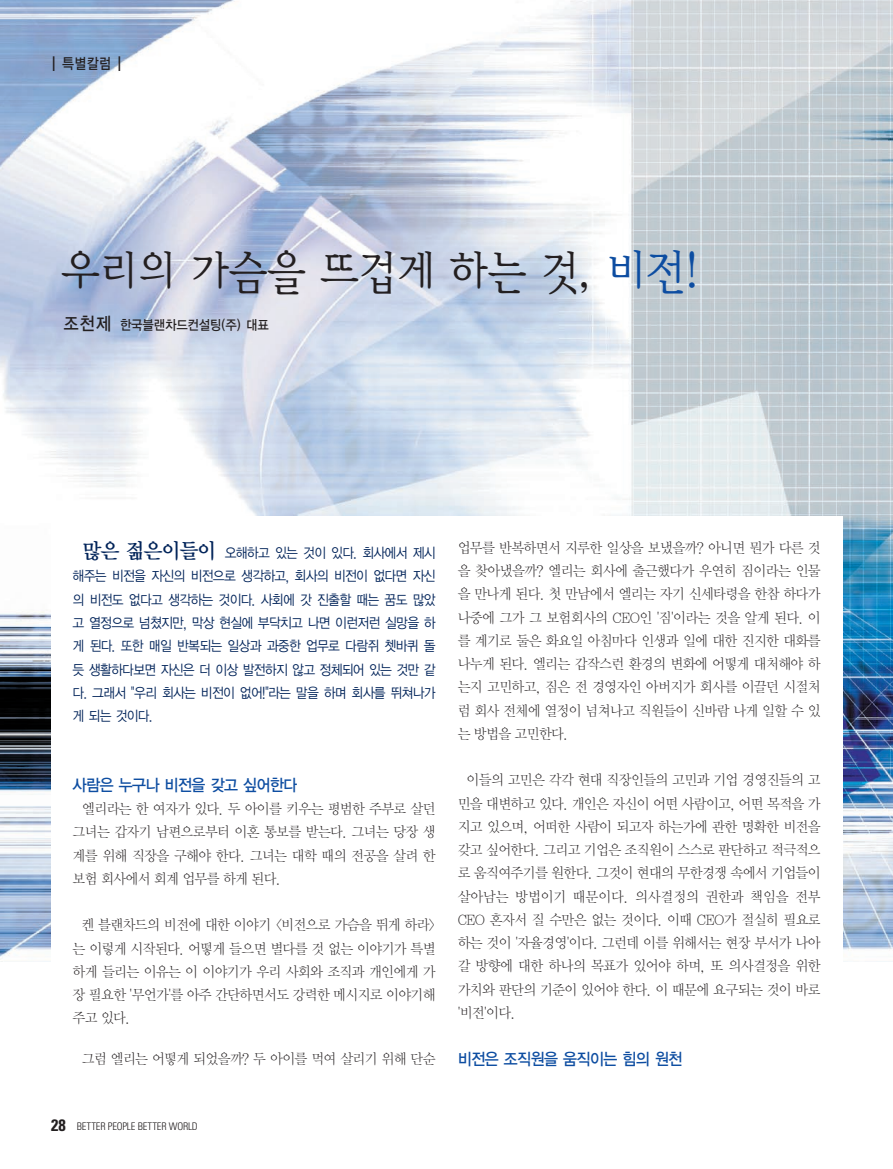
<style>
.page{position:relative;width:893px;height:1169px;background:#fff}
.page>*{position:absolute;margin:0;border:0;box-sizing:border-box;transform-origin:0 0}
.t1{font:45px "Y Mj O23";letter-spacing:-.105em;color:#231f20;scale:.95 1}
.t2{font:16.5px "YGO13";letter-spacing:-.12em;color:#0d4da1;scale:.92 1}
.t3{font:15px "YGO13";color:#231f20;scale:.85 1}
.t4{font:14.25px/23.2px "Y Mj O11";letter-spacing:-.095em;color:#231f20;text-align:justify;scale:.95 1}
.t5{font:13.95px/23.2px "YGO12";letter-spacing:-.115em;color:#002359;text-align:justify;scale:.9 1}
.t6{font:13.5px "YGO13";letter-spacing:-.075em;color:#231f20;scale:.9 1}
.t7{font:300 condensed 10.5px "Univers";letter-spacing:-.025em;color:#231f20}
.s1{font-family:"Frutiger";font-weight:300;font-size:21px}
.s2{font-size:46.5px;color:#0d4da1}
.s3{font-size:18px}
.s4{font-family:"Y Mj O14";font-size:21px}
.s5{font-weight:700;font-size:16.5px}
</style>
<div class="page">
<img style="left:0;top:0;width:892px;height:957px">
<div style="left:51px;top:516px;width:791px;height:583px;background:#fff"></div>
<p class="t3" style="left:51px;top:57px;width:84px"><span class="s1">I</span> 특별칼럼 <span class="s1">I</span></p>
<h1 class="t1" style="left:59px;top:251px;width:676px">우리의 가슴을 뜨겁게 하는 것, <span class="s2">비전!</span></h1>
<p class="t6" style="left:63px;top:319px;width:231px"><span class="s3">조천제</span> 한국블랜차드컨설팅(주) 대표</p>
<p class="t5" style="left:72px;top:542px;width:405px;text-indent:10px"><span class="s4">많은 젊은이들이</span> 오해하고 있는 것이 있다. 회사에서 제시 해주는 비전을 자신의 비전으로 생각하고, 회사의 비전이 없다면 자신 의 비전도 없다고 생각하는 것이다. 사회에 갓 진출할 때는 꿈도 많았 고 열정으로 넘쳤지만, 막상 현실에 부닥치고 나면 이런저런 실망을 하 게 된다. 또한 매일 반복되는 일상과 과중한 업무로 다람쥐 쳇바퀴 돌 듯 생활하다보면 자신은 더 이상 발전하지 않고 정체되어 있는 것만 같 다. 그래서 "우리 회사는 비전이 없어!"라는 말을 하며 회사를 뛰쳐나가 게 되는 것이다.</p>
<p class="t2" style="left:72px;top:777px;width:247px">사람은 누구나 비전을 갖고 싶어한다</p>
<p class="t4" style="left:72px;top:798px;width:384px;text-indent:10px">엘리라는 한 여자가 있다. 두 아이를 키우는 평범한 주부로 살던 그녀는 갑자기 남편으로부터 이혼 통보를 받는다. 그녀는 당장 생 계를 위해 직장을 구해야 한다. 그녀는 대학 때의 전공을 살려 한 보험 회사에서 회계 업무를 하게 된다.</p>
<p class="t4" style="left:72px;top:914px;width:384px;text-indent:9px">켄 블랜차드의 비전에 대한 이야기 &lt;비전으로 가슴을 뛰게 하라&gt; 는 이렇게 시작된다. 어떻게 들으면 별다를 것 없는 이야기가 특별 하게 들리는 이유는 이 이야기가 우리 사회와 조직과 개인에게 가 장 필요한 '무언가'를 아주 간단하면서도 강력한 메시지로 이야기해 주고 있다.</p>
<p class="t4" style="left:81px;top:1048px;width:375px">그럼 엘리는 어떻게 되었을까? 두 아이를 먹여 살리기 위해 단순</p>
<p class="t7" style="left:51px;top:1122px;width:148px"><span class="s5">28</span> BETTER PEOPLE BETTER WORLD</p>
<p class="t4" style="left:457px;top:537px;width:384px">업무를 반복하면서 지루한 일상을 보냈을까? 아니면 뭔가 다른 것 을 찾아냈을까? 엘리는 회사에 출근했다가 우연히 짐이라는 인물 을 만나게 된다. 첫 만남에서 엘리는 자기 신세타령을 한참 하다가 나중에 그가 그 보험회사의 CEO인 '짐'이라는 것을 알게 된다. 이 를 계기로 둘은 화요일 아침마다 인생과 일에 대한 진지한 대화를 나누게 된다. 엘리는 갑작스런 환경의 변화에 어떻게 대처해야 하 는지 고민하고, 짐은 전 경영자인 아버지가 회사를 이끌던 시절처 럼 회사 전체에 열정이 넘쳐나고 직원들이 신바람 나게 일할 수 있 는 방법을 고민한다.</p>
<p class="t4" style="left:457px;top:769px;width:384px;text-indent:9px">이들의 고민은 각각 현대 직장인들의 고민과 기업 경영진들의 고 민을 대변하고 있다. 개인은 자신이 어떤 사람이고, 어떤 목적을 가 지고 있으며, 어떠한 사람이 되고자 하는가에 관한 명확한 비전을 갖고 싶어한다. 그리고 기업은 조직원이 스스로 판단하고 적극적으 로 움직여주기를 원한다. 그것이 현대의 무한경쟁 속에서 기업들이 살아남는 방법이기 때문이다. 의사결정의 권한과 책임을 전부 CEO 혼자서 질 수만은 없는 것이다. 이때 CEO가 절실히 필요로 하는 것이 '자율경영'이다. 그런데 이를 위해서는 현장 부서가 나아 갈 방향에 대한 하나의 목표가 있어야 하며, 또 의사결정을 위한 가치와 판단의 기준이 있어야 한다. 이 때문에 요구되는 것이 바로 '비전'이다.</p>
<p class="t2" style="left:457px;top:1051px;width:247px">비전은 조직원을 움직이는 힘의 원천</p>
</div>
